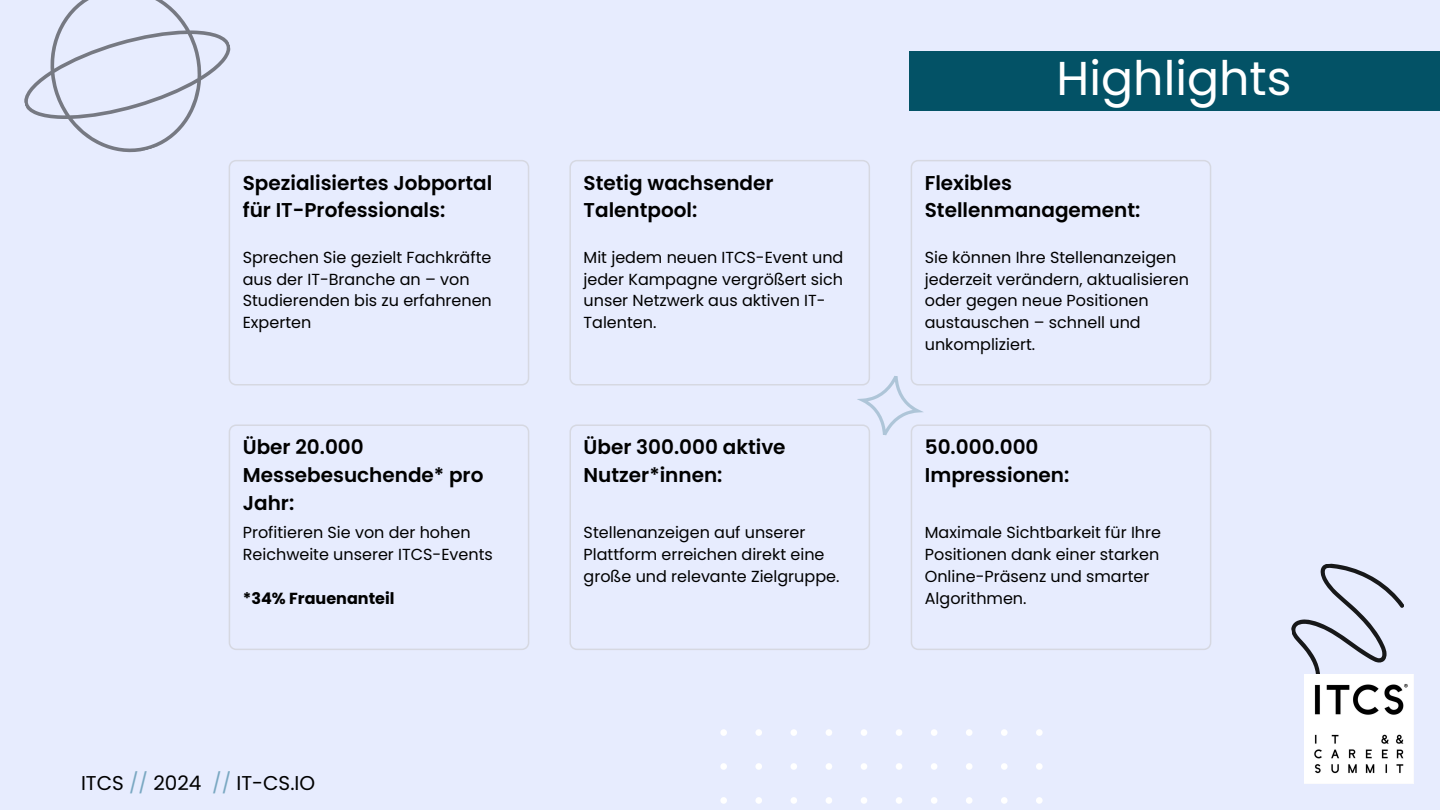
<style>
.page{position:relative;width:1440px;height:810px;background:#e7ecfe}
.page>*{position:absolute;margin:0;border:0;box-sizing:border-box;transform-origin:0 0}
.t1{font:47.5px "Poppins";color:#fff}
.t2{font:600 20px/27.8px "Poppins";color:#000}
.t3{font:20px "Poppins";color:#000}
.t4{font:16px/21.8px "Poppins";color:#000}
.t5{font:700 16px "Poppins";color:#000}
.s1{color:#7aa8c2}
</style>
<div class="page">
<svg style="left:24px;top:0;width:207px;height:179px"></svg>
<svg style="left:1291px;top:563px;width:113px;height:111px"></svg>
<img style="left:1304px;top:674px;width:110px;height:110px">
<svg style="left:857px;top:376px;width:66px;height:60px"></svg>
<svg style="left:229px;top:160px;width:300px;height:226px"></svg>
<svg style="left:911px;top:160px;width:300px;height:226px"></svg>
<svg style="left:569px;top:160px;width:301px;height:226px"></svg>
<svg style="left:229px;top:424px;width:300px;height:226px"></svg>
<svg style="left:911px;top:424px;width:300px;height:226px"></svg>
<svg style="left:569px;top:424px;width:301px;height:226px"></svg>
<div style="left:909px;top:51px;width:531px;height:60px;background:#035266"></div>
<svg style="left:720px;top:729px;width:323px;height:75px"></svg>
<p class="t2" style="left:243px;top:169px;width:251px">Spezialisiertes Jobportal für IT-Professionals:</p>
<h3 class="t4" style="left:243px;top:246px;width:251px">Sprechen Sie gezielt Fachkräfte aus der IT-Branche an – von<br>Studierenden bis zu erfahrenen<br>Experten</h3>
<h2 class="t2" style="left:243px;top:433px;width:242px">Über 20.000<br>Messebesuchende* pro<br>Jahr:</h2>
<h1 class="t4" style="left:243px;top:522px;width:252px">Profitieren Sie von der hohen<br>Reichweite unserer ITCS-Events</h1>
<h3 class="t5" style="left:243px;top:587px;width:153px">*34% Frauenanteil</h3>
<p class="t3" style="left:81px;top:769px;width:236px">ITCS <span class="s1">//</span> 2024 <span class="s1">//</span> IT-CS.IO</p>
<p class="t2" style="left:584px;top:169px;width:191px">Stetig wachsender<br>Talentpool:</p>
<h4 class="t4" style="left:584px;top:246px;width:261px">Mit jedem neuen ITCS-Event und jeder Kampagne vergrößert sich unser Netzwerk aus aktiven IT-<br>Talenten.</h4>
<p class="t2" style="left:584px;top:433px;width:204px">Über 300.000 aktive<br>Nutzer*innen:</p>
<p class="t4" style="left:584px;top:522px;width:257px">Stellenanzeigen auf unserer<br>Plattform erreichen direkt eine große und relevante Zielgruppe.</p>
<h3 class="t1" style="left:1057px;top:45px;width:237px">Highlights</h3>
<p class="t2" style="left:925px;top:169px;width:217px">Flexibles<br>Stellenmanagement:</p>
<h3 class="t4" style="left:925px;top:246px;width:266px">Sie können Ihre Stellenanzeigen jederzeit verändern, aktualisieren oder gegen neue Positionen austauschen – schnell und unkompliziert.</h3>
<p class="t2" style="left:925px;top:433px;width:146px">50.000.000<br>Impressionen:</p>
<h3 class="t4" style="left:925px;top:522px;width:238px">Maximale Sichtbarkeit für Ihre<br>Positionen dank einer starken<br>Online-Präsenz und smarter<br>Algorithmen.</h3>
</div>
